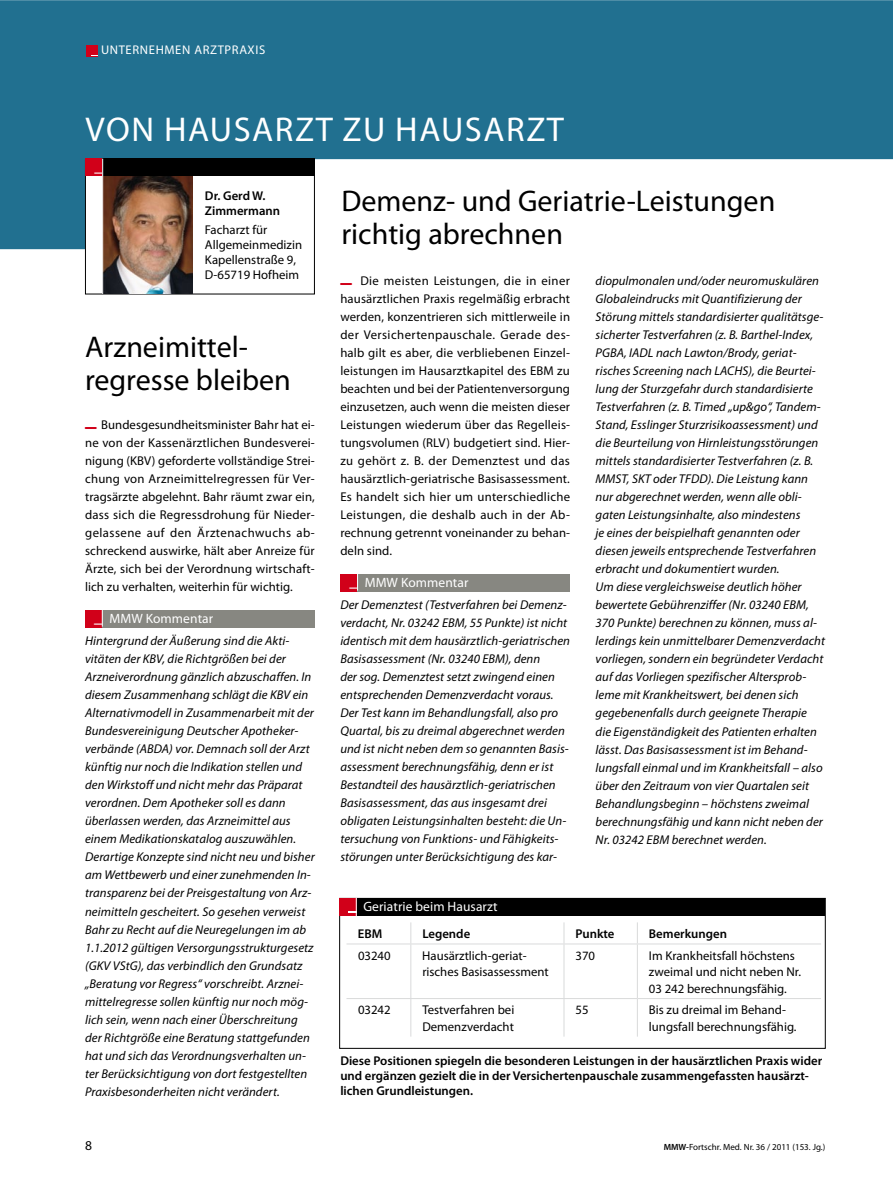
<style>
.page{position:relative;width:893px;height:1187px;background:#fff}
.page>*{position:absolute;margin:0;border:0;box-sizing:border-box;transform-origin:0 0}
.t1{font:40.2px "Myriad Pro";color:#d10019;scale:.57 1}
.t2{font:34.5px "Myriad Pro";letter-spacing:.045em;color:#fff}
.t3{font:30px/33px "Myriad Pro";color:#000}
.t4{font:13.5px "Myriad Pro";letter-spacing:.005em;color:#fff}
.t5{font:13.5px "Myriad Pro";color:#000}
.t6{font:13.5px "The Sans";color:#fff;scale:1.2 1}
.t7{font:italic 12.75px/18px "Myriad Pro";letter-spacing:.005em;color:#000}
.t8{font:12.75px/18px "Myriad Pro";color:#000}
.t9{font:600 12.75px/15px "Myriad Pro";color:#000}
.t10{font:12.6px "Myriad Pro";letter-spacing:.05em;color:#fff}
.t11{font:9px "Myriad Pro";color:#000}
.s1{font-family:"The Sans"}
.s2{font-weight:600}
</style>
<div class="page">
<svg style="left:0;top:0;width:892px;height:249px;fill:#217090"></svg>
<div style="left:85px;top:160px;width:229px;height:134px;background:#fff"></div>
<div style="left:85px;top:159px;width:230px;height:135px;border:1px solid #000"></div>
<img style="left:103px;top:176px;width:89px;height:118px">
<div style="left:85px;top:159px;width:18px;height:17px;background:#d10019"></div>
<div style="left:103px;top:159px;width:212px;height:17px;background:#000"></div>
<hr style="left:102px;top:159px;width:1px;height:135px;background:#fff">
<div style="left:340px;top:574px;width:17px;height:17px;background:#d10019"></div>
<div style="left:357px;top:574px;width:212px;height:17px;background:#878781"></div>
<svg style="left:357px;top:574px;width:1px;height:16px"></svg>
<div style="left:86px;top:45px;width:12px;height:12px;background:#d10019"></div>
<div style="left:356px;top:898px;width:469px;height:17px;background:#000"></div>
<div style="left:339px;top:898px;width:17px;height:17px;background:#d10019"></div>
<svg style="left:348px;top:897px;width:9px;height:19px"></svg>
<svg style="left:410px;top:922px;width:1px;height:21px"></svg>
<svg style="left:563px;top:922px;width:1px;height:21px"></svg>
<svg style="left:637px;top:922px;width:1px;height:21px"></svg>
<hr style="left:346px;top:943px;width:218px;height:1px;background:#d9dadb">
<hr style="left:410px;top:944px;width:1px;height:54px;background:#d9dadb">
<hr style="left:564px;top:943px;width:73px;height:1px;background:#d9dadb">
<hr style="left:563px;top:944px;width:1px;height:54px;background:#d9dadb">
<hr style="left:637px;top:943px;width:184px;height:1px;background:#d9dadb">
<hr style="left:637px;top:944px;width:1px;height:54px;background:#d9dadb">
<hr style="left:346px;top:998px;width:218px;height:1px;background:#d9dadb">
<hr style="left:410px;top:999px;width:1px;height:37px;background:#d9dadb">
<hr style="left:564px;top:998px;width:73px;height:1px;background:#d9dadb">
<hr style="left:563px;top:999px;width:1px;height:37px;background:#d9dadb">
<hr style="left:637px;top:998px;width:184px;height:1px;background:#d9dadb">
<hr style="left:637px;top:999px;width:1px;height:37px;background:#d9dadb">
<div style="left:85px;top:610px;width:17px;height:17px;background:#d10019"></div>
<div style="left:102px;top:610px;width:212px;height:17px;background:#878781"></div>
<svg style="left:102px;top:610px;width:1px;height:16px"></svg>
<p class="t10" style="left:101px;top:45px;width:166px">UNTERNEHMEN ARZTPRAXIS</p>
<h2 class="t2" style="left:85px;top:116px;width:480px">VON HAUSARZT ZU HAUSARZT</h2>
<p class="t6" style="left:95px;top:164px;width:8px">–</p>
<p class="t9" style="left:205px;top:189px;width:77px">Dr. Gerd W.<br>Zimmermann</p>
<p class="t8" style="left:205px;top:223px;width:99px;line-height:15px">Facharzt für<br>Allgemeinmedizin<br>Kapellenstraße 9,<br>D-65719 Hofheim</p>
<h3 class="t3" style="left:85px;top:333px;width:207px">Arzneimittel&shy;regresse bleiben</h3>
<h1 class="t1" style="left:85px;top:395px;width:22px">_</h1>
<p class="t8" style="left:85px;top:417px;width:231px;text-align:justify;text-indent:16px">Bundesgesundheitsminister Bahr hat ei&shy;ne von der Kassenärztlichen Bundesverei&shy;nigung (KBV) geforderte vollständige Strei&shy;chung von Arzneimittelregressen für Ver&shy;tragsärzte abgelehnt. Bahr räumt zwar ein, dass sich die Regressdrohung für Nieder&shy;gelassene auf den Ärztenachwuchs ab&shy;schreckend auswirke, hält aber Anreize für Ärzte, sich bei der Verordnung wirtschaft&shy;lich zu verhalten, weiterhin für wichtig.</p>
<p class="t4" style="left:94px;top:614px;width:120px"><span class="s1">–</span> MMW Kommentar</p>
<p class="t7" style="left:85px;top:633px;width:231px">Hintergrund der Äußerung sind die Akti&shy;vitäten der KBV, die Richtgrößen bei der Arzneiverordnung gänzlich abzuschaffen. In diesem Zusammenhang schlägt die KBV ein Alternativmodell in Zusammenarbeit mit der Bundesvereinigung Deutscher Apotheker&shy;verbände (ABDA) vor. Demnach soll der Arzt künftig nur noch die Indikation stellen und den Wirkstoff und nicht mehr das Präparat verordnen. Dem Apotheker soll es dann überlassen werden, das Arzneimittel aus einem Medikationskatalog auszuwählen.<br>Derartige Konzepte sind nicht neu und bisher am Wettbewerb und einer zunehmenden In&shy;transparenz bei der Preisgestaltung von Arz&shy;neimitteln gescheitert. So gesehen verweist Bahr zu Recht auf die Neuregelungen im ab 1.1.2012 gültigen Versorgungsstrukturgesetz (GKV VStG), das verbindlich den Grundsatz „Beratung vor Regress“ vorschreibt. Arznei&shy;mittelregresse sollen künftig nur noch mög&shy;lich sein, wenn nach einer Überschreitung der Richtgröße eine Beratung stattgefunden hat und sich das Verordnungsverhalten un&shy;ter Berücksichtigung von dort festgestellten Praxisbesonderheiten nicht verändert.</p>
<h3 class="t3" style="left:341px;top:186px;width:435px">Demenz- und Geriatrie-Leistungen richtig abrechnen</h3>
<h1 class="t1" style="left:340px;top:251px;width:22px">_</h1>
<p class="t8" style="left:340px;top:273px;width:231px;text-align:justify;text-indent:20px">Die meisten Leistungen, die in einer hausärztlichen Praxis regelmäßig erbracht werden, konzentrieren sich mittlerweile in der Versichertenpauschale. Gerade des&shy;halb gilt es aber, die verbliebenen Einzel&shy;leistungen im Hausarztkapitel des EBM zu beachten und bei der Patientenversorgung einzusetzen, auch wenn die meisten dieser Leistungen wiederum über das Regelleis&shy;tungsvolumen (RLV) budgetiert sind. Hier&shy;zu gehört z. B. der Demenztest und das hausärztlich-geriatrische Basisassessment.<br>Es handelt sich hier um unterschiedliche Leistungen, die deshalb auch in der Ab&shy;rechnung getrennt voneinander zu behan&shy;deln sind.</p>
<p class="t4" style="left:349px;top:578px;width:120px"><span class="s1">–</span> MMW Kommentar</p>
<p class="t7" style="left:340px;top:597px;width:231px">Der Demenztest (Testverfahren bei Demenz&shy;verdacht, Nr. 03242 EBM, 55 Punkte) ist nicht identisch mit dem hausärztlich-geriatrischen Basisassessment (Nr. 03240 EBM), denn<br>der sog. Demenztest setzt zwingend einen entsprechenden Demenzverdacht voraus.<br>Der Test kann im Behandlungsfall, also pro Quartal, bis zu dreimal abgerechnet werden und ist nicht neben dem so genannten Basis&shy;assessment berechnungsfähig, denn er ist Bestandteil des hausärztlich-geriatrischen Basisassessment, das aus insgesamt drei obligaten Leistungsinhalten besteht: die Un&shy;tersuchung von Funktions- und Fähigkeits&shy;störungen unter Berücksichtigung des kar-</p>
<p class="t7" style="left:595px;top:273px;width:231px">diopulmonalen und/oder neuromuskulären Globaleindrucks mit Quantifizierung der Störung mittels standardisierter qualitätsge&shy;sicherter Testverfahren (z. B. Barthel-Index, PGBA, IADL nach Lawton/Brody, geriat&shy;risches Screening nach LACHS), die Beurtei&shy;lung der Sturzgefahr durch standardisierte Testverfahren (z. B. Timed „up&amp;go“, Tandem-Stand, Esslinger Sturzrisikoassessment) und die Beurteilung von Hirnleistungsstörungen mittels standardisierter Testverfahren (z. B.<br>MMST, SKT oder TFDD). Die Leistung kann nur abgerechnet werden, wenn alle obli&shy;gaten Leistungsinhalte, also mindestens<br>je eines der beispielhaft genannten oder diesen jeweils entsprechende Testverfahren erbracht und dokumentiert wurden.<br>Um diese vergleichsweise deutlich höher bewertete Gebührenziffer (Nr. 03240 EBM, 370 Punkte) berechnen zu können, muss al&shy;lerdings kein unmittelbarer Demenzverdacht vorliegen, sondern ein begründeter Verdacht auf das Vorliegen spezifischer Altersprob&shy;leme mit Krankheitswert, bei denen sich gegebenenfalls durch geeignete Therapie die Eigenständigkeit des Patienten erhalten lässt. Das Basisassessment ist im Behand&shy;lungsfall einmal und im Krankheitsfall – also über den Zeitraum von vier Quartalen seit Behandlungsbeginn – höchstens zweimal berechnungsfähig und kann nicht neben der Nr. 03242 EBM berechnet werden.</p>
<p class="t4" style="left:363px;top:901px;width:135px">Geriatrie beim Hausarzt</p>
<p class="t9" style="left:358px;top:927px;width:26px">EBM</p>
<p class="t9" style="left:422px;top:927px;width:49px">Legende</p>
<p class="t9" style="left:575px;top:927px;width:40px">Punkte</p>
<p class="t9" style="left:649px;top:927px;width:80px">Bemerkungen</p>
<p class="t8" style="left:358px;top:947px;width:34px">03240</p>
<p class="t8" style="left:422px;top:947px;width:128px;line-height:16.5px">Hausärztlich-geriat&shy;risches Basisassessment</p>
<p class="t8" style="left:575px;top:947px;width:21px">370</p>
<p class="t8" style="left:649px;top:947px;width:154px;line-height:16.5px">Im Krankheitsfall höchstens zweimal und nicht neben Nr.<br>03 242 berechnungsfähig.</p>
<p class="t8" style="left:358px;top:1001px;width:34px">03242</p>
<p class="t8" style="left:422px;top:1002px;width:93px;line-height:16.5px">Testverfahren bei<br>Demenzverdacht</p>
<p class="t8" style="left:575px;top:1001px;width:15px">55</p>
<p class="t8" style="left:649px;top:1002px;width:149px;line-height:16.5px">Bis zu dreimal im Behand&shy;lungsfall berechnungsfähig.</p>
<p class="t9" style="left:340px;top:1053px;width:483px">Diese Positionen spiegeln die besonderen Leistungen in der hausärztlichen Praxis wider und ergänzen gezielt die in der Versichertenpauschale zusammengefassten hausärzt&shy;lichen Grundleistungen.</p>
<p class="t5" style="left:85px;top:1139px;width:8px">8</p>
<p class="t11" style="left:663px;top:1143px;width:163px"><span class="s2">MMW-</span>Fortschr. Med. Nr. 36 / 2011 (153. Jg.)</p>
</div>
